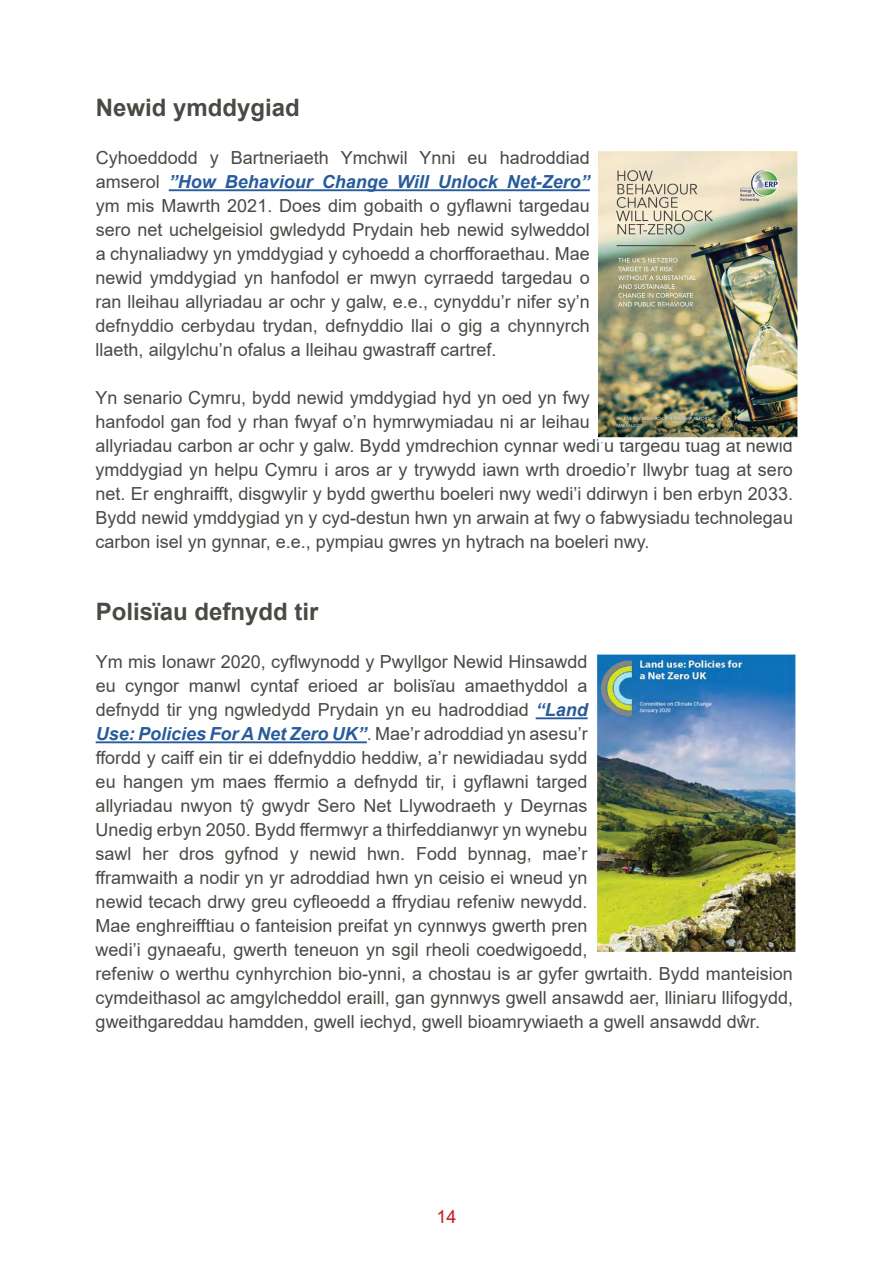
<style>
.page{position:relative;width:893px;height:1263px;background:#fff}
.page>*{position:absolute;margin:0;border:0;box-sizing:border-box;transform-origin:0 0}
.t1{font:700 24px "Arial";color:#474b44}
.t2{font:18px/24px "Arial";color:#474b44}
.t3{font:18px "Arial";color:#cd1719}
.s1{font-weight:700;font-style:italic;color:#275b9b}
</style>
<div class="page">
<hr style="left:169px;top:189px;width:421px;height:2px;background:#275b9b">
<hr style="left:536px;top:717px;width:52px;height:2px;background:#275b9b">
<hr style="left:96px;top:741px;width:271px;height:2px;background:#275b9b">
<img style="left:597px;top:655px;width:198px;height:297px">
<img style="left:598px;top:151px;width:199px;height:287px">
<h1 class="t1" style="left:96px;top:91px;width:206px">Newid ymddygiad</h1>
<p class="t2" style="left:96px;top:146px;width:496px;text-align:justify">Cyhoeddodd y Bartneriaeth Ymchwil Ynni eu hadroddiad amserol <span class="s1">”How Behaviour Change Will Unlock Net-Zero” </span>ym mis Mawrth 2021. Does dim gobaith o gyflawni targedau sero net uchelgeisiol gwledydd Prydain heb newid sylweddol a chynaliadwy yn ymddygiad y cyhoedd a chorfforaethau. Mae newid ymddygiad yn hanfodol er mwyn cyrraedd targedau o ran lleihau allyriadau ar ochr y galw, e.e., cynyddu’r nifer sy’n defnyddio cerbydau trydan, defnyddio llai o gig a chynnyrch llaeth, ailgylchu’n ofalus a lleihau gwastraff cartref.</p>
<p class="t2" style="left:96px;top:386px;width:699px">Yn senario Cymru, bydd newid ymddygiad hyd yn oed yn fwy<br>hanfodol gan fod y rhan fwyaf o’n hymrwymiadau ni ar leihau<br>allyriadau carbon ar ochr y galw. Bydd ymdrechion cynnar wedi’u targedu tuag at newid ymddygiad yn helpu Cymru i aros ar y trywydd iawn wrth droedio’r llwybr tuag at sero net. Er enghraifft, disgwylir y bydd gwerthu boeleri nwy wedi’i ddirwyn i ben erbyn 2033.<br>Bydd newid ymddygiad yn y cyd-destun hwn yn arwain at fwy o fabwysiadu technolegau carbon isel yn gynnar, e.e., pympiau gwres yn hytrach na boeleri nwy.</p>
<h1 class="t1" style="left:96px;top:595px;width:224px">Polisïau defnydd tir</h1>
<p class="t2" style="left:96px;top:650px;width:699px">Ym mis Ionawr 2020, cyflwynodd y Pwyllgor Newid Hinsawdd<br>eu cyngor manwl cyntaf erioed ar bolisïau amaethyddol a<br>defnydd tir yng ngwledydd Prydain yn eu hadroddiad <span class="s1">“Land<br>Use: Policies For A Net Zero UK”</span>. Mae’r adroddiad yn asesu’r<br>ffordd y caiff ein tir ei ddefnyddio heddiw, a’r newidiadau sydd<br>eu hangen ym maes ffermio a defnydd tir, i gyflawni targed<br>allyriadau nwyon tŷ gwydr Sero Net Llywodraeth y Deyrnas<br>Unedig erbyn 2050. Bydd ffermwyr a thirfeddianwyr yn wynebu<br>sawl her dros gyfnod y newid hwn. Fodd bynnag, mae’r<br>fframwaith a nodir yn yr adroddiad hwn yn ceisio ei wneud yn<br>newid tecach drwy greu cyfleoedd a ffrydiau refeniw newydd.<br>Mae enghreifftiau o fanteision preifat yn cynnwys gwerth pren<br>wedi’i gynaeafu, gwerth teneuon yn sgil rheoli coedwigoedd,<br>refeniw o werthu cynhyrchion bio-ynni, a chostau is ar gyfer gwrtaith. Bydd manteision cymdeithasol ac amgylcheddol eraill, gan gynnwys gwell ansawdd aer, lliniaru llifogydd, gweithgareddau hamdden, gwell iechyd, gwell bioamrywiaeth a gwell ansawdd dŵr.</p>
<p class="t3" style="left:436px;top:1204px;width:22px">14</p>
</div>
